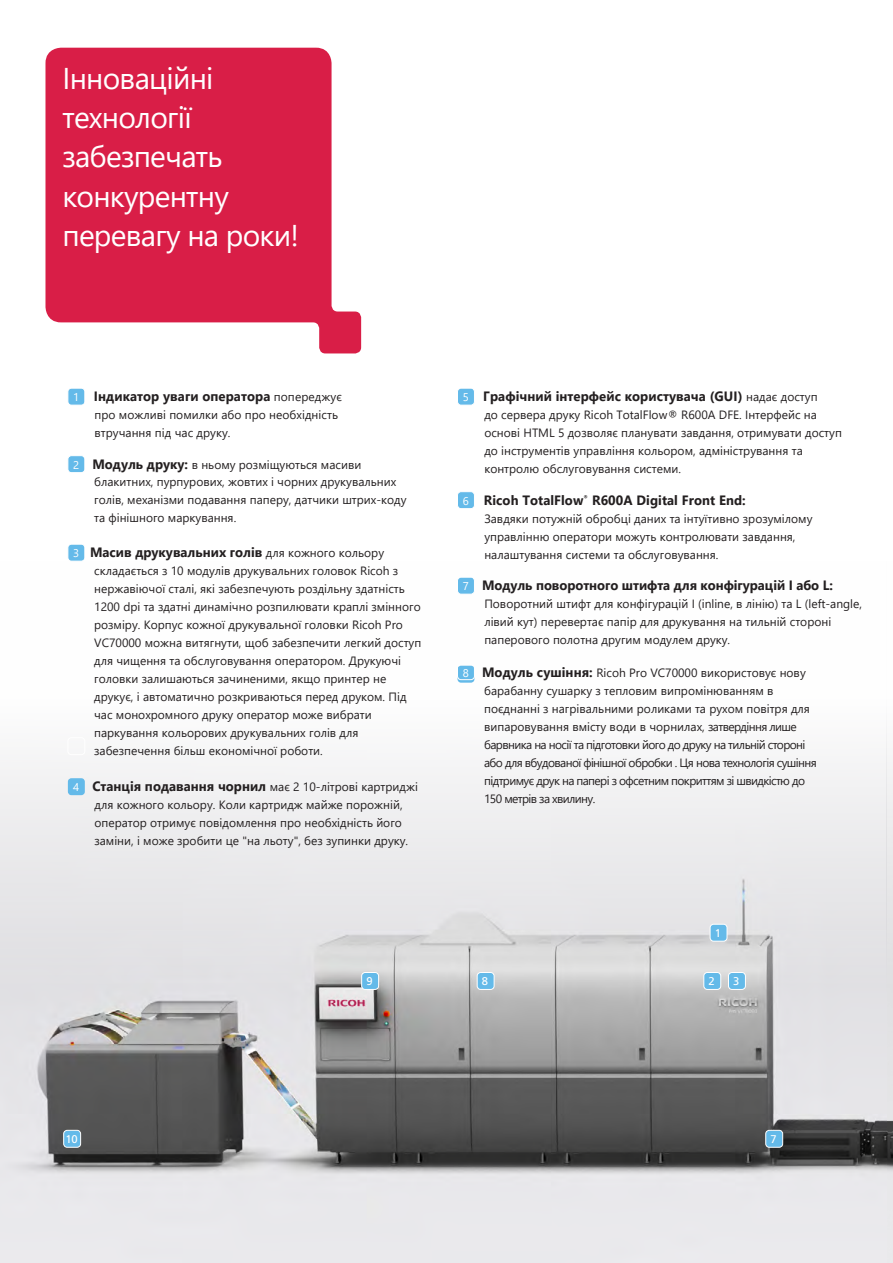
<style>
.page{position:relative;width:893px;height:1263px;background:#fff}
.page>*{position:absolute;margin:0;border:0;box-sizing:border-box;transform-origin:0 0}
.PG2_RIC2012-Pg4_Page{font:30px/39.3px "Segoe UI";letter-spacing:-.025em;color:#fff}
.PG2_RIC2012-Callouts{font:700 13.5px "Segoe UI";letter-spacing:.005em;color:#231f20}
.PG2_RIC2012-Callouts-2{font:12px/18px "Segoe UI";color:#231f20}
.PG2_RIC2012-Callouts-3{font:12px/18px "Segoe UI";letter-spacing:-.05em;color:#231f20}
.t1{font:11.25px "Frutiger LT Std";color:#fff}
.PG2_RIC2012-Callouts-4{font:700 5.4px "Segoe UI";color:#231f20}
.s1{font-weight:400;font-size:11.25px;color:#fff}
.s2{font-weight:400;font-size:12px}
.s3{font-size:11.25px;color:#fff}
.s4{font-weight:700;font-size:13.5px}
</style>
<div class="page">
<img style="left:0;top:665px;width:893px;height:598px">
<div style="left:68px;top:388px;width:17px;height:17px;background:#64bae9;border-radius:4px"></div>
<div style="left:68px;top:388px;width:17px;height:17px;border:1px solid #fff;border-radius:4px"></div>
<div style="left:68px;top:456px;width:17px;height:17px;background:#64bae9;border-radius:4px"></div>
<div style="left:68px;top:455px;width:17px;height:18px;border:1px solid #fff;border-radius:4px"></div>
<div style="left:68px;top:544px;width:17px;height:17px;background:#64bae9;border-radius:4px"></div>
<div style="left:68px;top:544px;width:17px;height:17px;border:1px solid #fff;border-radius:4px"></div>
<div style="left:68px;top:778px;width:17px;height:17px;background:#64bae9;border-radius:4px"></div>
<div style="left:68px;top:737px;width:17px;height:18px;border:1px solid #fff;border-radius:4px"></div>
<div style="left:457px;top:388px;width:17px;height:17px;background:#64bae9;border-radius:4px"></div>
<div style="left:457px;top:388px;width:18px;height:17px;border:1px solid #fff;border-radius:4px"></div>
<div style="left:457px;top:492px;width:17px;height:17px;background:#64bae9;border-radius:4px"></div>
<div style="left:457px;top:491px;width:18px;height:18px;border:1px solid #fff;border-radius:4px"></div>
<div style="left:457px;top:577px;width:17px;height:17px;background:#64bae9;border-radius:4px"></div>
<div style="left:457px;top:577px;width:18px;height:17px;border:1px solid #fff;border-radius:4px"></div>
<div style="left:457px;top:666px;width:17px;height:17px;background:#64bae9;border-radius:4px"></div>
<div style="left:457px;top:662px;width:18px;height:18px;border:1px solid #fff;border-radius:4px"></div>
<div style="left:64px;top:1130px;width:17px;height:17px;background:#64bae9;border-radius:4px"></div>
<div style="left:63px;top:1130px;width:18px;height:18px;border:1px solid #fff;border-radius:4px"></div>
<div style="left:710px;top:924px;width:17px;height:17px;background:#64bae9;border-radius:4px"></div>
<div style="left:710px;top:924px;width:17px;height:17px;border:1px solid #fff;border-radius:4px"></div>
<div style="left:704px;top:972px;width:17px;height:17px;background:#64bae9;border-radius:4px"></div>
<div style="left:703px;top:972px;width:18px;height:18px;border:1px solid #fff;border-radius:4px"></div>
<div style="left:477px;top:972px;width:17px;height:17px;background:#64bae9;border-radius:4px"></div>
<div style="left:477px;top:972px;width:17px;height:18px;border:1px solid #fff;border-radius:4px"></div>
<div style="left:362px;top:972px;width:17px;height:17px;background:#64bae9;border-radius:4px"></div>
<div style="left:361px;top:972px;width:18px;height:18px;border:1px solid #fff;border-radius:4px"></div>
<div style="left:728px;top:972px;width:17px;height:17px;background:#64bae9;border-radius:4px"></div>
<div style="left:728px;top:972px;width:18px;height:18px;border:1px solid #fff;border-radius:4px"></div>
<div style="left:766px;top:1130px;width:17px;height:17px;background:#64bae9;border-radius:4px"></div>
<div style="left:765px;top:1130px;width:18px;height:18px;border:1px solid #fff;border-radius:4px"></div>
<svg style="left:45px;top:48px;width:316px;height:305px;fill:#d91e47"></svg>
<p class="PG2_RIC2012-Pg4_Page" style="left:62px;top:56px;width:238px">Інноваційні технології забезпечать конкурентну перевагу на роки!</p>
<p class="PG2_RIC2012-Callouts" style="left:73px;top:383px;width:270px"><span class="s1">1</span> Індикатор уваги оператора <span class="s2">попереджує</span></p>
<p class="PG2_RIC2012-Callouts-2" style="left:94px;top:405px;width:245px">про можливі помилки або про необхідність втручання під час друку.</p>
<p class="PG2_RIC2012-Callouts-2" style="left:94px;top:454px;width:314px;text-indent:-21px"><span class="s3">2</span> <span class="s4">Модуль друку:</span> в ньому розміщуються масиви блакитних, пурпурових, жовтих і чорних друкувальних голів, механізми подавання паперу, датчики штрих-коду та фінішного маркування.</p>
<p class="PG2_RIC2012-Callouts" style="left:73px;top:539px;width:312px"><span class="s1">3</span> Масив друкувальних голів <span class="s2">для кожного кольору</span></p>
<p class="PG2_RIC2012-Callouts-2" style="left:94px;top:561px;width:329px">складається з 10 модулів друкувальних головок Ricoh з нержавіючої сталі, які забезпечують роздільну здатність 1200 dpi та здатні динамічно розпилювати краплі змінного розміру. Корпус кожної друкувальної головки Ricoh Pro VC70000 можна витягнути, щоб забезпечити легкий доступ для чищення та обслуговування оператором. Друкуючі головки залишаються зачиненими, якщо принтер не друкує, і автоматично розкриваються перед друком. Під час монохромного друку оператор може вибрати паркування кольорових друкувальних голів для забезпечення більш економічної роботи.</p>
<p class="PG2_RIC2012-Callouts-2" style="left:94px;top:777px;width:325px;text-indent:-21px"><span class="s3">4</span> <span class="s4">Станція подавання чорнил</span> має 2 10-літрові картриджі для кожного кольору. Коли картридж майже порожній, оператор отримує повідомлення про необхідність його заміни, і може зробити це "на льоту", без зупинки друку.</p>
<p class="PG2_RIC2012-Callouts" style="left:463px;top:383px;width:356px"><span class="s1">5</span> Графічний інтерфейс користувача (GUI) <span class="s2">надає доступ</span></p>
<p class="PG2_RIC2012-Callouts-2" style="left:484px;top:404px;width:359px">до сервера друку Ricoh TotalFlow® R600A DFE. Інтерфейс на основі HTML 5 дозволяє планувати завдання, отримувати доступ до інструментів управління кольором, адміністрування та контролю обслуговування системи.</p>
<p class="PG2_RIC2012-Callouts" style="left:463px;top:487px;width:122px"><span class="s1">6</span> Ricoh TotalFlow</p>
<p class="PG2_RIC2012-Callouts-4" style="left:584px;top:492px;width:6px">®</p>
<p class="PG2_RIC2012-Callouts" style="left:592px;top:487px;width:155px">R600A Digital Front End:</p>
<p class="PG2_RIC2012-Callouts-2" style="left:484px;top:509px;width:330px">Завдяки потужній обробці даних та інтуїтивно зрозумілому управлінню оператори можуть контролювати завдання, налаштування системи та обслуговування.</p>
<p class="PG2_RIC2012-Callouts" style="left:463px;top:572px;width:372px"><span class="s1">7</span> Модуль поворотного штифта для конфігурацій I або L:</p>
<p class="PG2_RIC2012-Callouts-2" style="left:484px;top:594px;width:379px">Поворотний штифт для конфігурацій I (inline, в лінію) та L (left-angle, лівий кут) перевертає папір для друкування на тильній стороні паперового полотна другим модулем друку.</p>
<p class="PG2_RIC2012-Callouts-3" style="left:484px;top:663px;width:334px;text-indent:-21px"><span class="s3">8</span> <span class="s4">Модуль сушіння:</span> Ricoh Pro VC70000 використовує нову барабанну сушарку з тепловим випромінюванням в поєднанні з нагрівальними роликами та рухом повітря для випаровування вмісту води в чорнилах, затвердіння лише барвника на носії та підготовки його до друку на тильній стороні або для вбудованої фінішної обробки . Ця нова технологія сушіння підтримує друк на папері з офсетним покриттям зі швидкістю до 150 метрів за хвилину.</p>
<p class="t1" style="left:715px;top:926px;width:8px">1</p>
<p class="t1" style="left:65px;top:1132px;width:14px">10</p>
<p class="t1" style="left:366px;top:974px;width:8px">9</p>
<p class="t1" style="left:482px;top:974px;width:8px">8</p>
<p class="t1" style="left:709px;top:974px;width:8px">2</p>
<p class="t1" style="left:733px;top:974px;width:8px">3</p>
<p class="t1" style="left:770px;top:1132px;width:8px">7</p>
</div>
